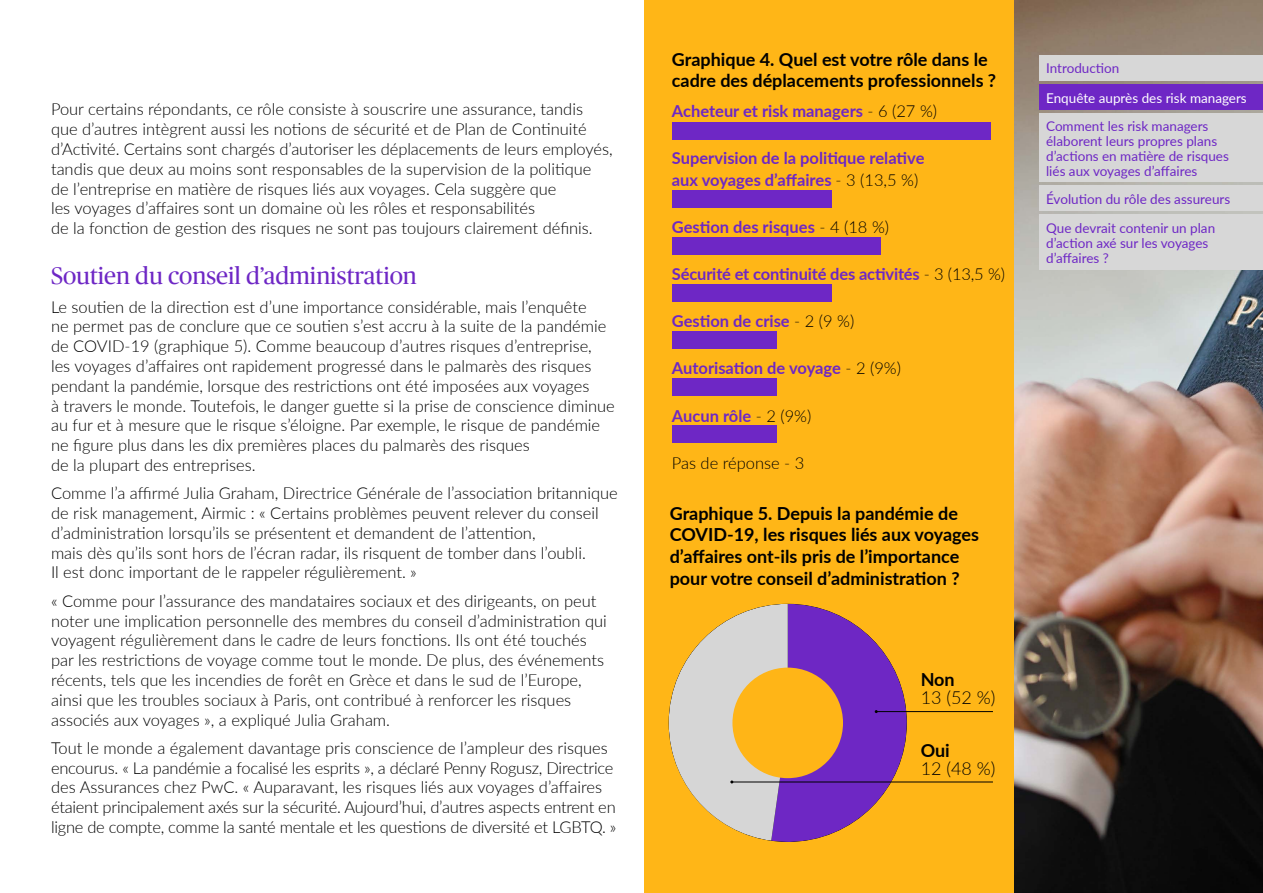
<style>
.page{position:relative;width:1263px;height:893px;background:#fff}
.page>*{position:absolute;margin:0;border:0;box-sizing:border-box;transform-origin:0 0}
.t1{font:24px "Chubb Publico Office";color:#6e27c5}
.t2{font:700 18px/21.6px "Lato";color:#000}
.t3{font:300 18px "Lato";color:#000}
.t4{font:300 16.5px/19.8px "Lato";color:#000}
.t5{font:700 16.5px/21.6px "Lato";color:#6e27c5}
.t6{font:13.5px/15px "Lato";color:#6e27c5}
.t7{font:13.5px "Lato";color:#fff}
.s1{font-weight:300;color:#000}
</style>
<div class="page">
<img style="left:1014px;top:0;width:249px;height:893px">
<div style="left:644px;top:0;width:370px;height:893px;background:#ffb617"></div>
<div style="left:1040px;top:185px;width:223px;height:26px;background:#d7d7d7"></div>
<div style="left:1040px;top:215px;width:223px;height:55px;background:#d7d7d7"></div>
<div style="left:1040px;top:114px;width:223px;height:68px;background:#d7d7d7"></div>
<div style="left:1040px;top:55px;width:223px;height:26px;background:#d7d7d7"></div>
<div style="left:672px;top:122px;width:319px;height:17px;background:#6e27c5"></div>
<div style="left:672px;top:190px;width:159px;height:17px;background:#6e27c5"></div>
<div style="left:672px;top:284px;width:159px;height:17px;background:#6e27c5"></div>
<div style="left:672px;top:331px;width:104px;height:17px;background:#6e27c5"></div>
<div style="left:672px;top:378px;width:104px;height:17px;background:#6e27c5"></div>
<div style="left:672px;top:425px;width:104px;height:17px;background:#6e27c5"></div>
<div style="left:672px;top:237px;width:208px;height:17px;background:#6e27c5"></div>
<hr style="left:876px;top:711px;width:117px;height:1px;background:#000">
<hr style="left:732px;top:782px;width:261px;height:1px;background:#000">
<svg style="left:669px;top:604px;width:238px;height:238px"></svg>
<div style="left:1040px;top:85px;width:223px;height:25px;background:#6e27c5"></div>
<p class="t4" style="left:51px;top:99px;width:563px">Pour certains répondants, ce rôle consiste à souscrire une assurance, tandis que d’autres intègrent aussi les notions de sécurité et de Plan de Continuité d’Activité. Certains sont chargés d’autoriser les déplacements de leurs employés, tandis que deux au moins sont responsables de la supervision de la politique de l’entreprise en matière de risques liés aux voyages. Cela suggère que<br>les voyages d’affaires sont un domaine où les rôles et responsabilités<br>de la fonction de gestion des risques ne sont pas toujours clairement définis.</p>
<p class="t1" style="left:51px;top:259px;width:367px">Soutien du conseil d’administration</p>
<p class="t4" style="left:51px;top:296px;width:565px">Le soutien de la direction est d’une importance considérable, mais l’enquête<br>ne permet pas de conclure que ce soutien s’est accru à la suite de la pandémie de COVID-19 (graphique 5). Comme beaucoup d’autres risques d’entreprise, les voyages d’affaires ont rapidement progressé dans le palmarès des risques pendant la pandémie, lorsque des restrictions ont été imposées aux voyages<br>à travers le monde. Toutefois, le danger guette si la prise de conscience diminue au fur et à mesure que le risque s’éloigne. Par exemple, le risque de pandémie ne figure plus dans les dix premières places du palmarès des risques<br>de la plupart des entreprises.</p>
<p class="t4" style="left:51px;top:483px;width:568px">Comme l’a affirmé Julia Graham, Directrice Générale de l’association britannique de risk management, Airmic : « Certains problèmes peuvent relever du conseil d’administration lorsqu’ils se présentent et demandent de l’attention,<br>mais dès qu’ils sont hors de l’écran radar, ils risquent de tomber dans l’oubli.<br>Il est donc important de le rappeler régulièrement. »</p>
<p class="t4" style="left:51px;top:590px;width:557px">« Comme pour l’assurance des mandataires sociaux et des dirigeants, on peut noter une implication personnelle des membres du conseil d’administration qui voyagent régulièrement dans le cadre de leurs fonctions. Ils ont été touchés par les restrictions de voyage comme tout le monde. De plus, des événements récents, tels que les incendies de forêt en Grèce et dans le sud de l’Europe, ainsi que les troubles sociaux à Paris, ont contribué à renforcer les risques associés aux voyages », a expliqué Julia Graham.</p>
<p class="t4" style="left:51px;top:737px;width:567px">Tout le monde a également davantage pris conscience de l’ampleur des risques encourus. « La pandémie a focalisé les esprits », a déclaré Penny Rogusz, Directrice des Assurances chez PwC. « Auparavant, les risques liés aux voyages d’affaires étaient principalement axés sur la sécurité. Aujourd’hui, d’autres aspects entrent en ligne de compte, comme la santé mentale et les questions de diversité et LGBTQ. »</p>
<p class="t2" style="left:672px;top:47px;width:326px">Graphique 4. Quel est votre rôle dans le cadre des déplacements professionnels ?</p>
<p class="t5" style="left:672px;top:100px;width:267px">Acheteur et risk managers <span class="s1">- 6 (27 %)</span></p>
<p class="t5" style="left:672px;top:147px;width:254px">Supervision de la politique relative aux voyages d’affaires <span class="s1">- 3 (13,5 %)</span></p>
<p class="t5" style="left:672px;top:216px;width:219px">Gestion des risques <span class="s1">- 4 (18 %)</span></p>
<p class="t5" style="left:672px;top:263px;width:335px">Sécurité et continuité des activités <span class="s1">- 3 (13,5 %)</span></p>
<p class="t5" style="left:672px;top:310px;width:184px">Gestion de crise <span class="s1">- 2 (9 %)</span></p>
<p class="t5" style="left:672px;top:357px;width:231px">Autorisation de voyage <span class="s1">- 2 (9%)</span></p>
<p class="t5" style="left:672px;top:404px;width:141px">Aucun rôle <span class="s1">- 2 (9%)</span></p>
<p class="t4" style="left:672px;top:452px;width:134px">Pas de réponse - 3</p>
<p class="t2" style="left:670px;top:502px;width:311px">Graphique 5. Depuis la pandémie de COVID-19, les risques liés aux voyages d’affaires ont-ils pris de l’importance pour votre conseil d’administration ?</p>
<p class="t2" style="left:921px;top:667px;width:36px">Non</p>
<p class="t3" style="left:921px;top:685px;width:76px">13 (52 %)</p>
<p class="t2" style="left:921px;top:738px;width:31px">Oui</p>
<p class="t3" style="left:921px;top:756px;width:76px">12 (48 %)</p>
<p class="t6" style="left:1046px;top:60px;width:75px">Introduction</p>
<p class="t7" style="left:1046px;top:88px;width:202px">Enquête auprès des risk managers</p>
<p class="t6" style="left:1046px;top:118px;width:173px">Comment les risk managers élaborent leurs propres plans</p>
<p class="t6" style="left:1046px;top:148px;width:184px">d’actions en matière de risques liés aux voyages d’affaires</p>
<p class="t6" style="left:1046px;top:191px;width:186px">Évolution du rôle des assureurs</p>
<p class="t6" style="left:1046px;top:220px;width:171px">Que devrait contenir un plan</p>
<p class="t6" style="left:1046px;top:235px;width:164px">d’action axé sur les voyages d’affaires ?</p>
</div>
